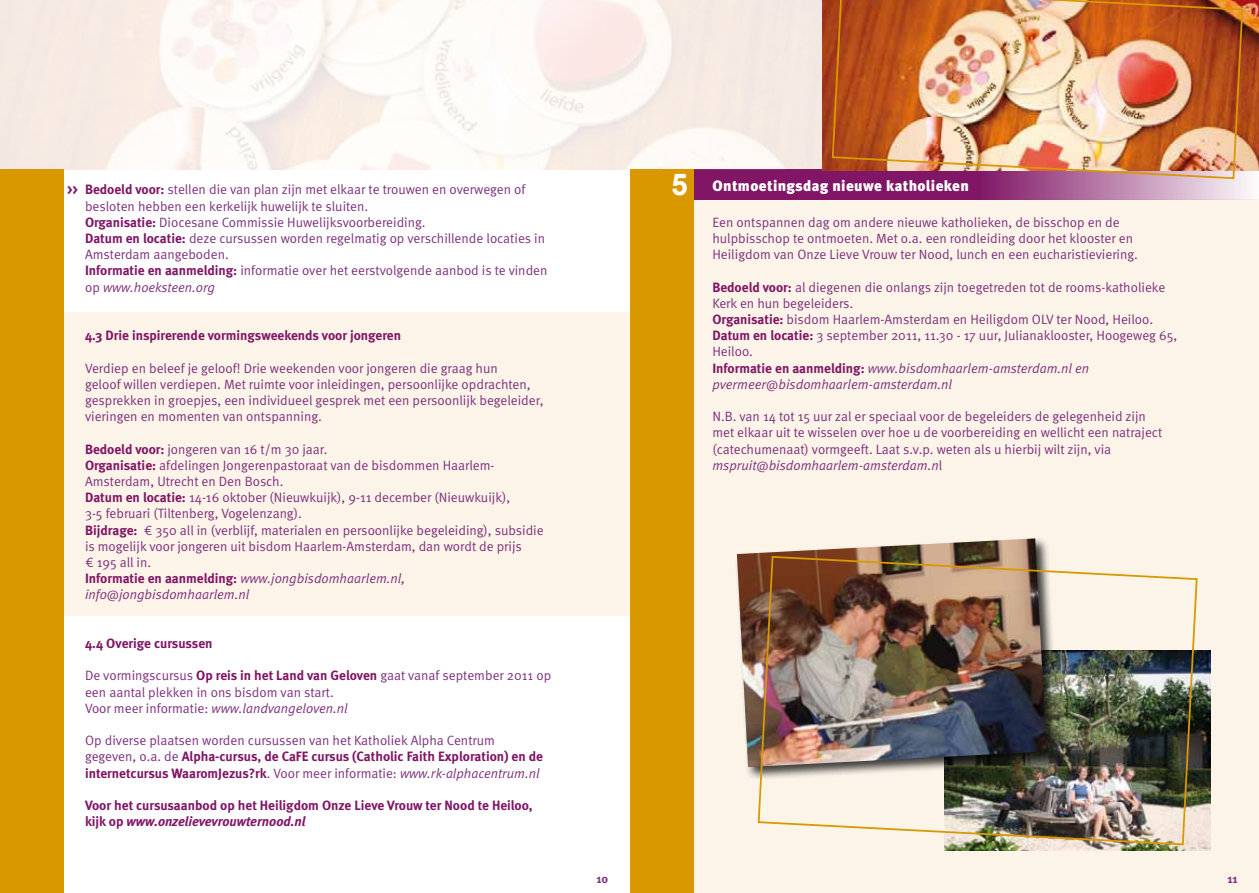
<style>
.page{position:relative;width:1259px;height:893px;background:#fff}
.page>*{position:absolute;margin:0;border:0;box-sizing:border-box;transform-origin:0 0}
.t1{font:700 30px "Arial";color:#fff}
.t2{font:900 15px "Meta";letter-spacing:.025em;color:#fff}
.t3{font:13.5px/16.2px "Meta Normal";color:#7e327d}
.t4{font:700 13.5px/16.2px "Meta";color:#801665}
.t5{font:700 12px "Meta";color:#7e327d}
.s1{font-family:"Meta";font-weight:700;color:#801665}
.s2{font-style:italic}
.s3{font-family:"Meta Normal";font-weight:400;color:#7e327d}
.s4{font-family:"Meta Normal";font-weight:400;font-style:italic;color:#7e327d}
</style>
<div class="page">
<div style="left:695px;top:200px;width:564px;height:693px;background:#fcf4e9"></div>
<svg style="left:694px;top:170px;width:565px;height:30px;background:#9c4a87"></svg>
<div style="left:64px;top:313px;width:565px;height:303px;background:#fcf4e9"></div>
<img style="left:0;top:0;width:1259px;height:170px">
<div style="left:0;top:169px;width:64px;height:724px;background:#d99800"></div>
<div style="left:630px;top:169px;width:64px;height:724px;background:#d99800"></div>
<img style="left:831px;top:0;width:413px;height:180px">
<img style="left:944px;top:651px;width:266px;height:200px">
<div style="left:734px;top:536px;width:325px;height:244px;background:#000;opacity:.75"></div>
<img style="left:737px;top:538px;width:309px;height:229px">
<img style="left:757px;top:555px;width:441px;height:291px">
<p class="t4" style="left:67px;top:181px;width:12px">&gt;&gt;</p>
<h1 class="t1" style="left:671px;top:165px;width:18px">5</h1>
<p class="t3" style="left:85px;top:181px;width:464px"><span class="s1">Bedoeld voor:</span> stellen die van plan zijn met elkaar te trouwen en overwegen of besloten hebben een kerkelijk huwelijk te sluiten.<br><span class="s1">Organisatie:</span> Diocesane Commissie Huwelijksvoorbereiding.<br><span class="s1">Datum en locatie:</span> deze cursussen worden regelmatig op verschillende locaties in Amsterdam aangeboden.<br><span class="s1">Informatie en aanmelding:</span> informatie over het eerstvolgende aanbod is te vinden op <span class="s2">www.hoeksteen.org</span></p>
<p class="t4" style="left:85px;top:327px;width:317px">4.3 Drie inspirerende vormingsweekends voor jongeren</p>
<p class="t3" style="left:85px;top:360px;width:460px">Verdiep en beleef je geloof! Drie weekenden voor jongeren die graag hun<br>geloof willen verdiepen. Met ruimte voor inleidingen, persoonlijke opdrachten, gesprekken in groepjes, een individueel gesprek met een persoonlijk begeleider, vieringen en momenten van ontspanning.</p>
<p class="t3" style="left:85px;top:441px;width:460px"><span class="s1">Bedoeld voor:</span> jongeren van 16 t/m 30 jaar.<br><span class="s1">Organisatie:</span> afdelingen Jongerenpastoraat van de bisdommen Haarlem-Amsterdam, Utrecht en Den Bosch.<br><span class="s1">Datum en locatie:</span> 14-16 oktober (Nieuwkuijk), 9-11 december (Nieuwkuijk),<br>3-5 februari (Tiltenberg, Vogelenzang).<br><span class="s1">Bijdrage:</span> € 350 all in (verblijf, materialen en persoonlijke begeleiding), subsidie is mogelijk voor jongeren uit bisdom Haarlem-Amsterdam, dan wordt de prijs<br>€ 195 all in.<br><span class="s1">Informatie en aanmelding:</span> <span class="s2">www.jongbisdomhaarlem.nl, info@jongbisdomhaarlem.nl</span></p>
<p class="t4" style="left:85px;top:635px;width:129px">4.4 Overige cursussen</p>
<p class="t3" style="left:85px;top:667px;width:468px">De vormingscursus <span class="s1">Op reis in het Land van Geloven</span> gaat vanaf september 2011 op een aantal plekken in ons bisdom van start.<br>Voor meer informatie: <span class="s2">www.landvangeloven.nl</span></p>
<p class="t3" style="left:85px;top:732px;width:411px">Op diverse plaatsen worden cursussen van het Katholiek Alpha Centrum</p>
<p class="t4" style="left:85px;top:748px;width:459px"><span class="s3">gegeven, o.a. de</span> Alpha-cursus, de CaFE cursus (Catholic Faith Exploration) en de internetcursus WaaromJezus?rk<span class="s3">. Voor meer informatie:</span> <span class="s4">www.rk-alphacentrum.nl</span></p>
<p class="t4" style="left:85px;top:797px;width:449px">Voor het cursusaanbod op het Heiligdom Onze Lieve Vrouw ter Nood te Heiloo, kijk op <span class="s2">www.onzelievevrouwternood.nl</span></p>
<p class="t2" style="left:712px;top:177px;width:258px">Ontmoetingsdag nieuwe katholieken</p>
<p class="t3" style="left:712px;top:214px;width:427px">Een ontspannen dag om andere nieuwe katholieken, de bisschop en de hulpbisschop te ontmoeten. Met o.a. een rondleiding door het klooster en<br>Heiligdom van Onze Lieve Vrouw ter Nood, lunch en een eucharistieviering.</p>
<p class="t3" style="left:712px;top:279px;width:466px"><span class="s1">Bedoeld voor:</span> al diegenen die onlangs zijn toegetreden tot de rooms-katholieke Kerk en hun begeleiders.<br><span class="s1">Organisatie:</span> bisdom Haarlem-Amsterdam en Heiligdom OLV ter Nood, Heiloo.<br><span class="s1">Datum en locatie:</span> 3 september 2011, 11.30 - 17 uur, Julianaklooster, Hoogeweg 65, Heiloo.<br><span class="s1">Informatie en aanmelding:</span> <span class="s2">www.bisdomhaarlem-amsterdam.nl en pvermeer@bisdomhaarlem-amsterdam.nl</span></p>
<p class="t3" style="left:712px;top:408px;width:451px">N.B. van 14 tot 15 uur zal er speciaal voor de begeleiders de gelegenheid zijn met elkaar uit te wisselen over hoe u de voorbereiding en wellicht een natraject (catechumenaat) vormgeeft. Laat s.v.p. weten als u hierbij wilt zijn, via <span class="s2">mspruit@bisdomhaarlem-amsterdam.n</span>l</p>
<p class="t5" style="left:596px;top:872px;width:13px">10</p>
<p class="t5" style="left:1227px;top:872px;width:12px">11</p>
</div>
